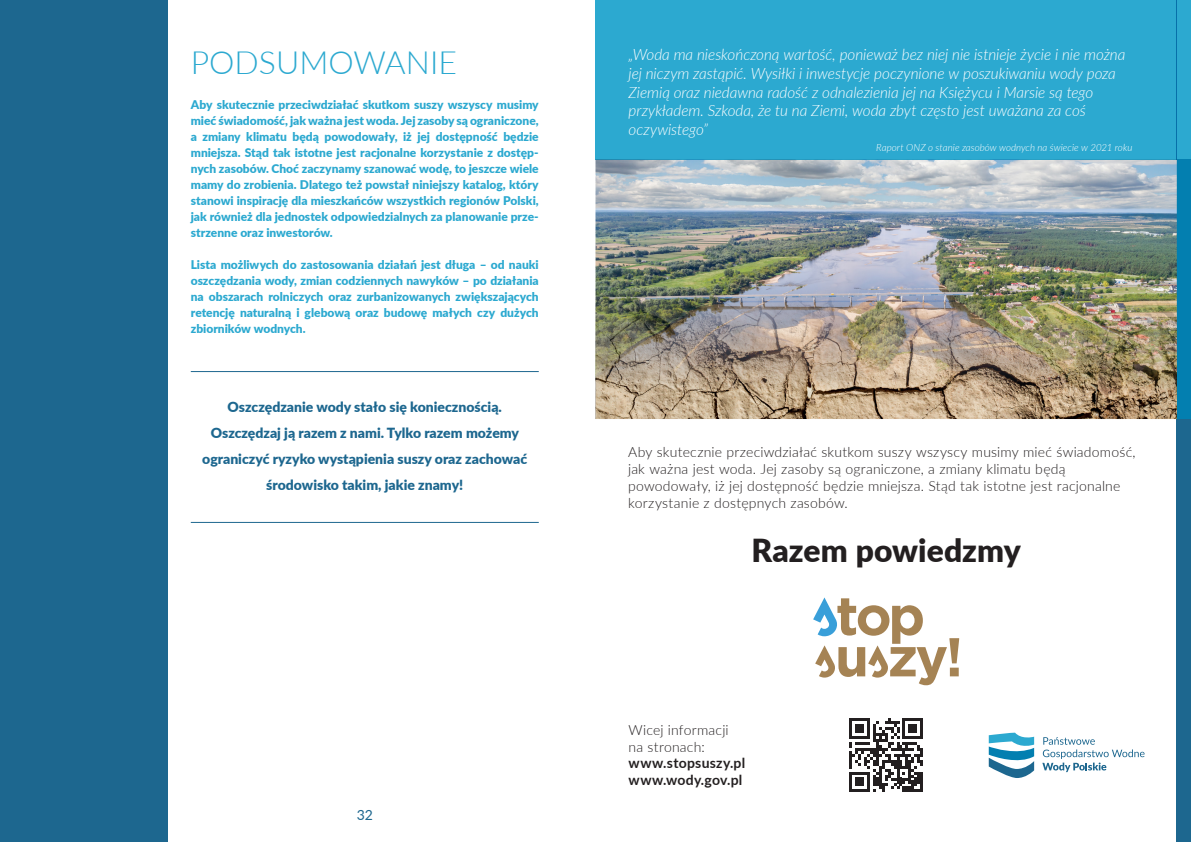
<style>
.page{position:relative;width:1191px;height:842px;background:#fff}
.page>*{position:absolute;margin:0;border:0;box-sizing:border-box;transform-origin:0 0}
.t1{font:300 32px "Lato";color:#2ca9d0}
.t2{font:900 31.7px "Lato";color:#231f20}
.t3{font:italic 300 15.6px/18.8px "Lato";letter-spacing:-.005em;color:#fff}
.t4{font:300 14px/16.8px "Lato";letter-spacing:.015em;color:#231f20}
.t5{font:900 14px/26px "Lato";color:#1d678f;text-align:center}
.t6{font:700 14px "Lato";letter-spacing:.02em;color:#231f20}
.t7{font:14px "Lato";color:#1d678f}
.podtytul{font:900 12px/16px "Lato";color:#2ca9d0;text-align:justify}
.t8{font:italic 300 10px "Lato";letter-spacing:.005em;color:#fff}
</style>
<div class="page">
<div style="left:1176px;top:0;width:15px;height:160px;background:#2ca9d0"></div>
<div style="left:1176px;top:160px;width:15px;height:259px;background:#037fb0"></div>
<div style="left:1176px;top:419px;width:15px;height:423px;background:#1d678f"></div>
<div style="left:0;top:0;width:168px;height:842px;background:#1d678f"></div>
<hr style="left:191px;top:371px;width:348px;height:1px;background:#1d678f">
<hr style="left:191px;top:522px;width:348px;height:1px;background:#1d678f">
<img style="left:595px;top:160px;width:581px;height:129px">
<img style="left:595px;top:289px;width:581px;height:130px">
<div style="left:595px;top:0;width:581px;height:160px;background:#2ca9d0"></div>
<svg style="left:813px;top:597px;width:146px;height:88px"></svg>
<svg style="left:849px;top:718px;width:74px;height:74px"></svg>
<svg style="left:988px;top:733px;width:46px;height:45px"></svg>
<svg style="left:1042px;top:737px;width:102px;height:35px"></svg>
<p class="t1" style="left:191px;top:40px;width:268px">PODSUMOWANIE</p>
<p class="podtytul" style="left:191px;top:96px;width:349px">Aby skutecznie przeciwdziałać skutkom suszy wszyscy musimy mieć świadomość, jak ważna jest woda. Jej zasoby są ograniczone, a zmiany klimatu będą powodowały, iż jej dostępność będzie mniejsza. Stąd tak istotne jest racjonalne korzystanie z dostęp&shy;nych zasobów. Choć zaczynamy szanować wodę, to jeszcze wiele mamy do zrobienia. Dlatego też powstał niniejszy katalog, który stanowi inspirację dla mieszkańców wszystkich regionów Polski, jak również dla jednostek odpowiedzialnych za planowanie prze&shy;strzenne oraz inwestorów.</p>
<p class="podtytul" style="left:191px;top:256px;width:349px">Lista możliwych do zastosowania działań jest długa – od nauki oszczędzania wody, zmian codziennych nawyków – po działania na obszarach rolniczych oraz zurbanizowanych zwiększających retencję naturalną i glebową oraz budowę małych czy dużych zbiorników wodnych.</p>
<p class="t5" style="left:202px;top:393px;width:326px">Oszczędzanie wody stało się koniecznością.<br>Oszczędzaj ją razem z nami. Tylko razem możemy ograniczyć ryzyko wystąpienia suszy oraz zachować środowisko takim, jakie znamy!</p>
<p class="t7" style="left:357px;top:805px;width:18px">32</p>
<p class="t3" style="left:628px;top:44px;width:498px">„Woda ma nieskończoną wartość, ponieważ bez niej nie istnieje życie i nie można jej niczym zastąpić. Wysiłki i inwestycje poczynione w poszukiwaniu wody poza Ziemią oraz niedawna radość z odnalezienia jej na Księżycu i Marsie są tego przykładem. Szkoda, że tu na Ziemi, woda zbyt często jest uważana za coś oczywistego”</p>
<p class="t8" style="left:876px;top:141px;width:258px">Raport ONZ o stanie zasobów wodnych na świecie w 2021 roku</p>
<p class="t4" style="left:628px;top:443px;width:509px">Aby skutecznie przeciwdziałać skutkom suszy wszyscy musimy mieć świadomość, jak ważna jest woda. Jej zasoby są ograniczone, a zmiany klimatu będą powodowały, iż jej dostępność będzie mniejsza. Stąd tak istotne jest racjonalne korzystanie z dostępnych zasobów.</p>
<p class="t2" style="left:751px;top:527px;width:271px">Razem powiedzmy</p>
<p class="t4" style="left:628px;top:721px;width:102px">Wicej informacji na stronach:</p>
<p class="t6" style="left:628px;top:753px;width:118px">www.stopsuszy.pl</p>
<p class="t6" style="left:628px;top:770px;width:115px">www.wody.gov.pl</p>
</div>
